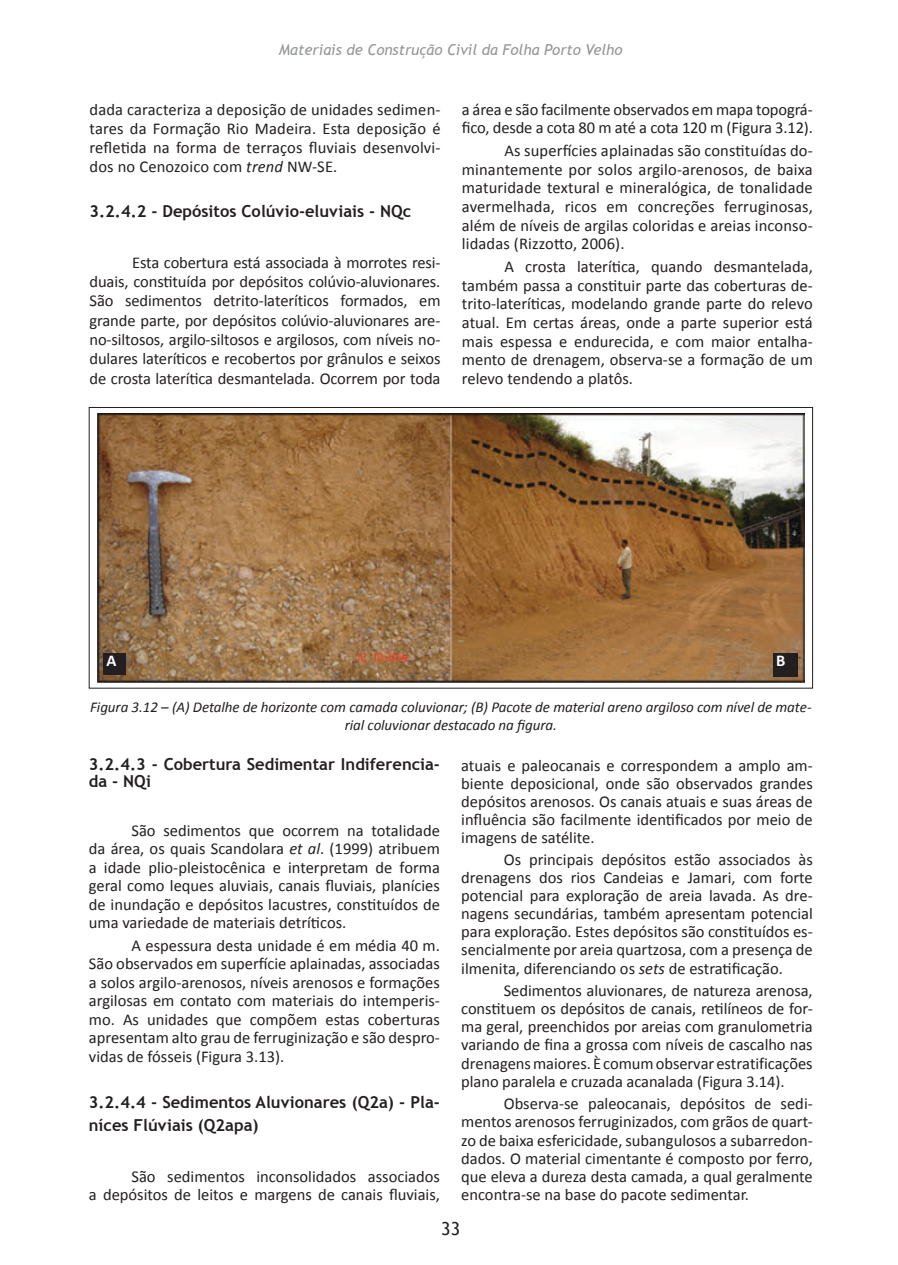
<style>
.page{position:relative;width:898px;height:1265px;background:#fff}
.page>*{position:absolute;margin:0;border:0;box-sizing:border-box;transform-origin:0 0}
.t1{font:18px "Trebuchet MS";color:#231f20}
.Texto_Geral{font:16.5px/18.1px "Calibri";color:#231f20;text-align:justify}
.Subtítulo{font:700 16.5px/17px "Trebuchet MS";color:#231f20}
.Subtítulo-2{font:700 16.5px "Calibri";color:#fff}
.Legenda{font:italic 15px/18px "Calibri";letter-spacing:-.005em;color:#231f20;text-align:center}
.t2{font:italic 15px "Trebuchet MS";color:#949698}
.s1{font-style:italic}
</style>
<div class="page">
<img style="left:98px;top:414px;width:705px;height:268px">
<div style="left:772px;top:654px;width:24px;height:23px;background:#231f20"></div>
<div style="left:103px;top:653px;width:23px;height:22px;background:#231f20"></div>
<p class="t2" style="left:279px;top:41px;width:345px">Materiais de Construção Civil da Folha Porto Velho</p>
<p class="Texto_Geral" style="left:89px;top:101px;width:352px;line-height:18.9px">dada caracteriza a deposição de unidades sedimen&shy;tares da Formação Rio Madeira. Esta deposição é refletida na forma de terraços fluviais desenvolvi&shy;dos no Cenozoico com <span class="s1">trend</span> NW-SE.</p>
<p class="Subtítulo" style="left:89px;top:202px;width:323px">3.2.4.2 - Depósitos Colúvio-eluviais - NQc</p>
<p class="Texto_Geral" style="left:89px;top:253px;width:352px;line-height:19.4px;text-indent:43px">Esta cobertura está associada à morrotes resi&shy;duais, constituída por depósitos colúvio-aluvionares.<br>São sedimentos detrito-lateríticos formados, em grande parte, por depósitos colúvio-aluvionares are&shy;no-siltosos, argilo-siltosos e argilosos, com níveis no&shy;dulares lateríticos e recobertos por grânulos e seixos de crosta laterítica desmantelada. Ocorrem por toda</p>
<p class="Texto_Geral" style="left:462px;top:100px;width:352px;line-height:18.6px">a área e são facilmente observados em mapa topográ&shy;fico, desde a cota 80 m até a cota 120 m (Figura 3.12).</p>
<p class="Texto_Geral" style="left:462px;top:142px;width:352px;line-height:18.6px;text-indent:43px">As superfícies aplainadas são constituídas do&shy;minantemente por solos argilo-arenosos, de baixa maturidade textural e mineralógica, de tonalidade avermelhada, ricos em concreções ferruginosas, além de níveis de argilas coloridas e areias inconso&shy;lidadas (Rizzotto, 2006).</p>
<p class="Texto_Geral" style="left:462px;top:257px;width:352px;line-height:18.6px;text-indent:43px">A crosta laterítica, quando desmantelada, também passa a constituir parte das coberturas de&shy;trito-lateríticas, modelando grande parte do relevo atual. Em certas áreas, onde a parte superior está mais espessa e endurecida, e com maior entalha&shy;mento de drenagem, observa-se a formação de um relevo tendendo a platôs.</p>
<p class="Subtítulo-2" style="left:106px;top:650px;width:11px">A</p>
<p class="Subtítulo-2" style="left:775px;top:650px;width:11px">B</p>
<p class="Subtítulo-2" style="left:779px;top:653px;width:11px">B</p>
<p class="Legenda" style="left:90px;top:697px;width:722px">Figura 3.12 – (A) Detalhe de horizonte com camada coluvionar; (B) Pacote de material areno argiloso com nível de mate&shy;rial coluvionar destacado na figura.</p>
<p class="Subtítulo" style="left:89px;top:756px;width:352px">3.2.4.3 - Cobertura Sedimentar Indiferencia&shy;da - NQi</p>
<p class="Texto_Geral" style="left:89px;top:821px;width:352px;text-indent:43px">São sedimentos que ocorrem na totalidade da área, os quais Scandolara <span class="s1">et al</span>. (1999) atribuem a idade plio-pleistocênica e interpretam de forma geral como leques aluviais, canais fluviais, planícies de inundação e depósitos lacustres, constituídos de uma variedade de materiais detríticos.</p>
<p class="Texto_Geral" style="left:89px;top:936px;width:352px;text-indent:43px">A espessura desta unidade é em média 40 m.<br>São observados em superfície aplainadas, associadas a solos argilo-arenosos, níveis arenosos e formações argilosas em contato com materiais do intemperis&shy;mo. As unidades que compõem estas coberturas apresentam alto grau de ferruginização e são despro&shy;vidas de fósseis (Figura 3.13).</p>
<p class="Subtítulo" style="left:89px;top:1090px;width:352px;line-height:23px">3.2.4.4 - Sedimentos Aluvionares (Q2a) - Pla&shy;níces Flúviais (Q2apa)</p>
<p class="Texto_Geral" style="left:89px;top:1167px;width:352px;text-align:right">São sedimentos inconsolidados associados<br>a depósitos de leitos e margens de canais fluviais,</p>
<p class="Texto_Geral" style="left:461px;top:756px;width:353px">atuais e paleocanais e correspondem a amplo am&shy;biente deposicional, onde são observados grandes depósitos arenosos. Os canais atuais e suas áreas de influência são facilmente identificados por meio de imagens de satélite.</p>
<p class="Texto_Geral" style="left:461px;top:850px;width:353px;text-indent:43px">Os principais depósitos estão associados às drenagens dos rios Candeias e Jamari, com forte potencial para exploração de areia lavada. As dre&shy;nagens secundárias, também apresentam potencial para exploração. Estes depósitos são constituídos es&shy;sencialmente por areia quartzosa, com a presença de ilmenita, diferenciando os <span class="s1">sets</span> de estratificação.</p>
<p class="Texto_Geral" style="left:461px;top:981px;width:353px;text-indent:43px">Sedimentos aluvionares, de natureza arenosa, constituem os depósitos de canais, retilíneos de for&shy;ma geral, preenchidos por areias com granulometria variando de fina a grossa com níveis de cascalho nas drenagens maiores. È comum observar estratificações plano paralela e cruzada acanalada (Figura 3.14).</p>
<p class="Texto_Geral" style="left:461px;top:1095px;width:353px;text-indent:43px">Observa-se paleocanais, depósitos de sedi&shy;mentos arenosos ferruginizados, com grãos de quart&shy;zo de baixa esfericidade, subangulosos a subarredon&shy;dados. O material cimentante é composto por ferro, que eleva a dureza desta camada, a qual geralmente encontra-se na base do pacote sedimentar.</p>
<p class="t1" style="left:441px;top:1218px;width:20px">33</p>
</div>
